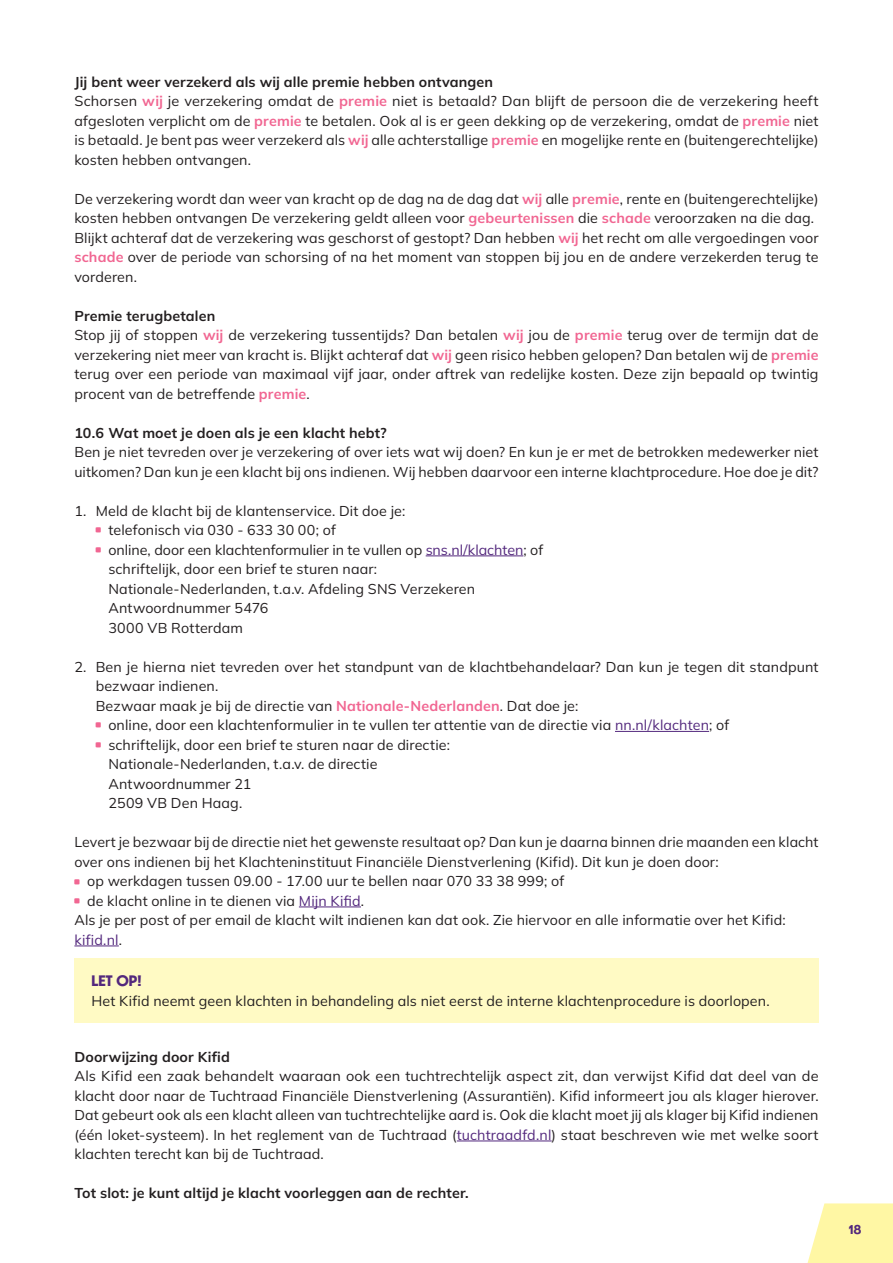
<style>
.page{position:relative;width:893px;height:1263px;background:#fff}
.page>*{position:absolute;margin:0;border:0;box-sizing:border-box;transform-origin:0 0}
.t1{font:14.25px/19.5px "Mulish";letter-spacing:.01em;color:#231f20}
.t2{font:700 14.25px "Mulish";letter-spacing:.01em;color:#231f20}
.t3{font:14.25px "Mulish";letter-spacing:.015em;color:#53287d}
.t4{font:700 14.25px "SNS Dunbar Tall";color:#53287d}
.t5{font:700 12px "SNS Dunbar Tall";color:#53287d}
.s1{font-weight:700}
.s2{font-weight:700;color:#f16692}
.s3{color:#53287d}
.s4{color:#231f20}
</style>
<div class="page">
<svg style="left:808px;top:1203px;width:85px;height:60px;background:#fff7ad"></svg>
<hr style="left:426px;top:556px;width:97px;height:1px;background:#53287d">
<hr style="left:615px;top:731px;width:94px;height:1px;background:#53287d">
<hr style="left:299px;top:907px;width:62px;height:1px;background:#53287d">
<hr style="left:74px;top:946px;width:45px;height:1px;background:#53287d">
<hr style="left:457px;top:1141px;width:95px;height:1px;background:#53287d">
<div style="left:74px;top:958px;width:745px;height:65px;background:#fffac4"></div>
<p class="t1" style="left:74px;top:71px;width:746px"><span class="s1">Jij bent weer verzekerd als wij alle premie hebben ontvangen<br></span>Schorsen <span class="s2">wij</span> je verzekering omdat de <span class="s2">premie</span> niet is betaald? Dan blijft de persoon die de verzekering heeft afgesloten verplicht om de <span class="s2">premie</span> te betalen. Ook al is er geen dekking op de verzekering, omdat de <span class="s2">premie</span> niet is betaald. Je bent pas weer verzekerd als <span class="s2">wij</span> alle achterstallige <span class="s2">premie</span> en mogelijke rente en (buitengerechtelijke) kosten hebben ontvangen.</p>
<p class="t1" style="left:74px;top:188px;width:746px">De verzekering wordt dan weer van kracht op de dag na de dag dat <span class="s2">wij</span> alle <span class="s2">premie</span>, rente en (buitengerechtelijke) kosten hebben ontvangen De verzekering geldt alleen voor <span class="s2">gebeurtenissen</span> die <span class="s2">schade</span> veroorzaken na die dag.<br>Blijkt achteraf dat de verzekering was geschorst of gestopt? Dan hebben <span class="s2">wij</span> het recht om alle vergoedingen voor <span class="s2">schade</span> over de periode van schorsing of na het moment van stoppen bij jou en de andere verzekerden terug te vorderen.</p>
<p class="t1" style="left:74px;top:305px;width:746px"><span class="s1">Premie terugbetalen<br></span>Stop jij of stoppen <span class="s2">wij</span> de verzekering tussentijds? Dan betalen <span class="s2">wij</span> jou de <span class="s2">premie</span> terug over de termijn dat de verzekering niet meer van kracht is. Blijkt achteraf dat <span class="s2">wij</span> geen risico hebben gelopen? Dan betalen wij de <span class="s2">premie </span>terug over een periode van maximaal vijf jaar, onder aftrek van redelijke kosten. Deze zijn bepaald op twintig procent van de betreffende <span class="s2">premie</span>.</p>
<p class="t2" style="left:74px;top:423px;width:314px">10.6 Wat moet je doen als je een klacht hebt?</p>
<p class="t1" style="left:74px;top:442px;width:746px">Ben je niet tevreden over je verzekering of over iets wat wij doen? En kun je er met de betrokken medewerker niet uitkomen? Dan kun je een klacht bij ons indienen. Wij hebben daarvoor een interne klachtprocedure. Hoe doe je dit?</p>
<p class="t1" style="left:108px;top:500px;width:436px;text-indent:-34px">1. Meld de klacht bij de klantenservice. Dit doe je:<br>telefonisch via 030 - 633 30 00; of<br>online, door een klachtenformulier in te vullen op <span class="s3">sns.nl/klachten</span>; of schriftelijk, door een brief te sturen naar:<br>Nationale-Nederlanden, t.a.v. Afdeling SNS Verzekeren Antwoordnummer 5476<br>3000 VB Rotterdam</p>
<p class="t1" style="left:74px;top:656px;width:746px">2. Ben je hierna niet tevreden over het standpunt van de klachtbehandelaar? Dan kun je tegen dit standpunt</p>
<p class="t1" style="left:96px;top:676px;width:124px">bezwaar indienen.</p>
<p class="t1" style="left:96px;top:695px;width:484px">Bezwaar maak je bij de directie van <span class="s2">Nationale-Nederlanden</span>. Dat doe je:</p>
<p class="t1" style="left:108px;top:715px;width:622px">online, door een klachtenformulier in te vullen ter attentie van de directie via <span class="s3">nn.nl/klachten</span>; of</p>
<p class="t1" style="left:108px;top:734px;width:343px">schriftelijk, door een brief te sturen naar de directie:</p>
<p class="t1" style="left:108px;top:754px;width:271px">Nationale-Nederlanden, t.a.v. de directie</p>
<p class="t1" style="left:108px;top:773px;width:144px">Antwoordnummer 21</p>
<p class="t1" style="left:108px;top:793px;width:135px">2509 VB Den Haag.</p>
<p class="t1" style="left:74px;top:832px;width:746px">Levert je bezwaar bij de directie niet het gewenste resultaat op? Dan kun je daarna binnen drie maanden een klacht</p>
<p class="t1" style="left:74px;top:851px;width:646px">over ons indienen bij het Klachteninstituut Financiële Dienstverlening (Kifid). Dit kun je doen door:</p>
<p class="t1" style="left:87px;top:871px;width:479px">op werkdagen tussen 09.00 - 17.00 uur te bellen naar 070 33 38 999; of</p>
<p class="t1" style="left:87px;top:890px;width:279px">de klacht online in te dienen via <span class="s3">Mijn Kifid</span>.</p>
<p class="t1" style="left:74px;top:910px;width:713px">Als je per post of per email de klacht wilt indienen kan dat ook. Zie hiervoor en alle informatie over het Kifid:</p>
<p class="t3" style="left:74px;top:930px;width:49px">kifid.nl<span class="s4">.</span></p>
<p class="t4" style="left:91px;top:970px;width:52px">LET OP!</p>
<p class="t1" style="left:91px;top:990px;width:680px">Het Kifid neemt geen klachten in behandeling als niet eerst de interne klachtenprocedure is doorlopen.</p>
<p class="t2" style="left:74px;top:1047px;width:157px">Doorwijzing door Kifid</p>
<p class="t1" style="left:74px;top:1066px;width:746px;text-align:justify">Als Kifid een zaak behandelt waaraan ook een tuchtrechtelijk aspect zit, dan verwijst Kifid dat deel van de klacht door naar de Tuchtraad Financiële Dienstverlening (Assurantiën). Kifid informeert jou als klager hierover.<br>Dat gebeurt ook als een klacht alleen van tuchtrechtelijke aard is. Ook die klacht moet jij als klager bij Kifid indienen (één loket-systeem). In het reglement van de Tuchtraad (<span class="s3">tuchtraadfd.nl</span>) staat beschreven wie met welke soort klachten terecht kan bij de Tuchtraad.</p>
<p class="t2" style="left:74px;top:1183px;width:396px">Tot slot: je kunt altijd je klacht voorleggen aan de rechter.</p>
<p class="t5" style="left:849px;top:1221px;width:14px">18</p>
</div>
